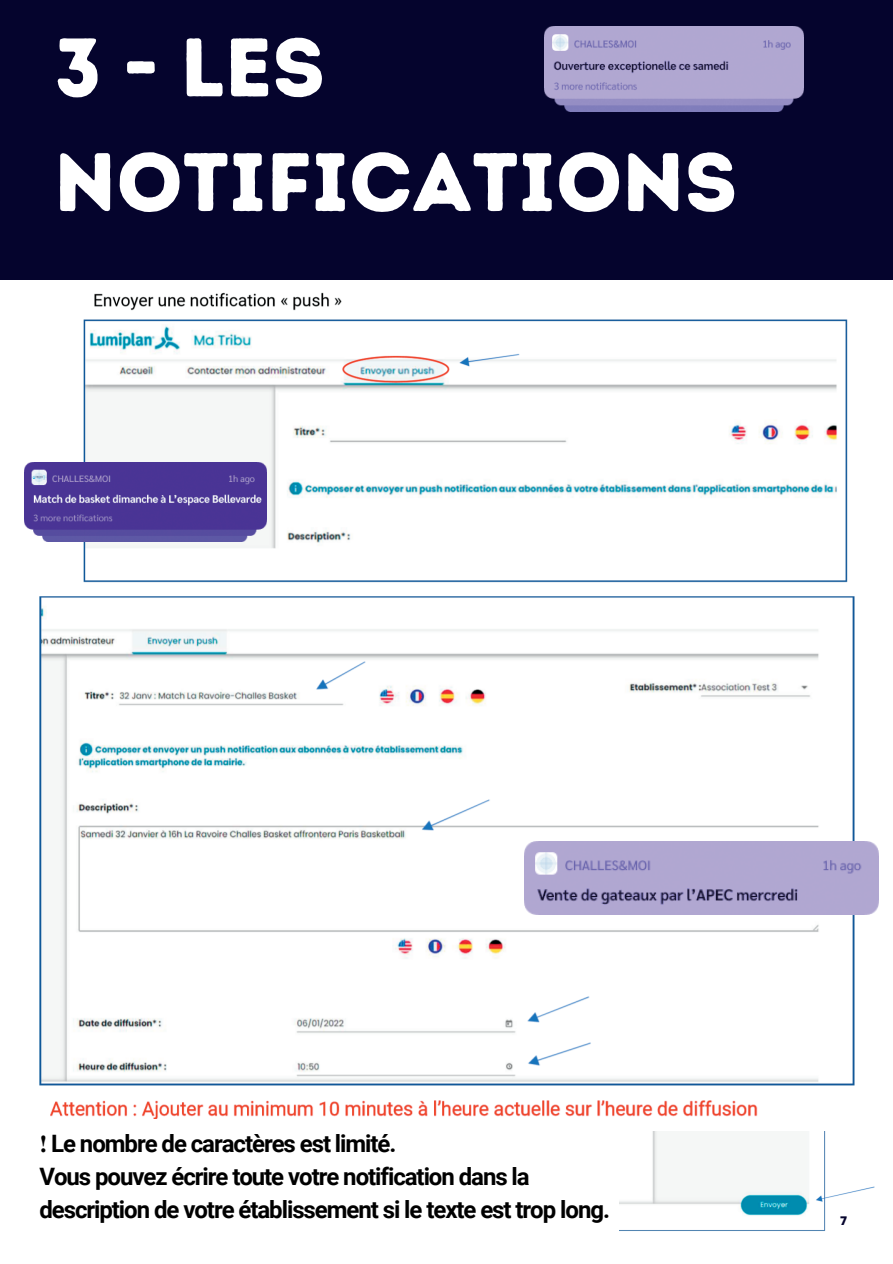
<style>
.page{position:relative;width:893px;height:1264px;background:#fff}
.page>*{position:absolute;margin:0;border:0;box-sizing:border-box;transform-origin:0 0}
.t1{font:82.65px/114.6px "Intro Rust Base";color:#fff}
.t2{font:700 24px/32.5px "Roboto";letter-spacing:-.045em;color:#000}
.t3{font:800 12px "Open Sans";color:#05042d}
.s1{font-family:"Free Serif";font-weight:400}
</style>
<div class="page">
<div style="left:0;top:0;width:892px;height:279px;background:#05042d"></div>
<img style="left:69px;top:292px;width:779px;height:291px">
<img style="left:39px;top:596px;width:823px;height:522px">
<img style="left:619px;top:1131px;width:256px;height:100px">
<img style="left:25px;top:462px;width:241px;height:79px">
<img style="left:524px;top:841px;width:354px;height:73px">
<img style="left:544px;top:27px;width:259px;height:84px">
<h1 class="t1" style="left:54px;top:10px;width:684px">3 - LES<br>NOTIFICATIONS</h1>
<p class="t2" style="left:39px;top:1127px;width:572px"><span class="s1">❗</span> Le nombre de caractères est limité.<br>Vous pouvez écrire toute votre notification dans la description de votre établissement si le texte est trop long.</p>
<p class="t3" style="left:840px;top:1211px;width:9px">7</p>
</div>
